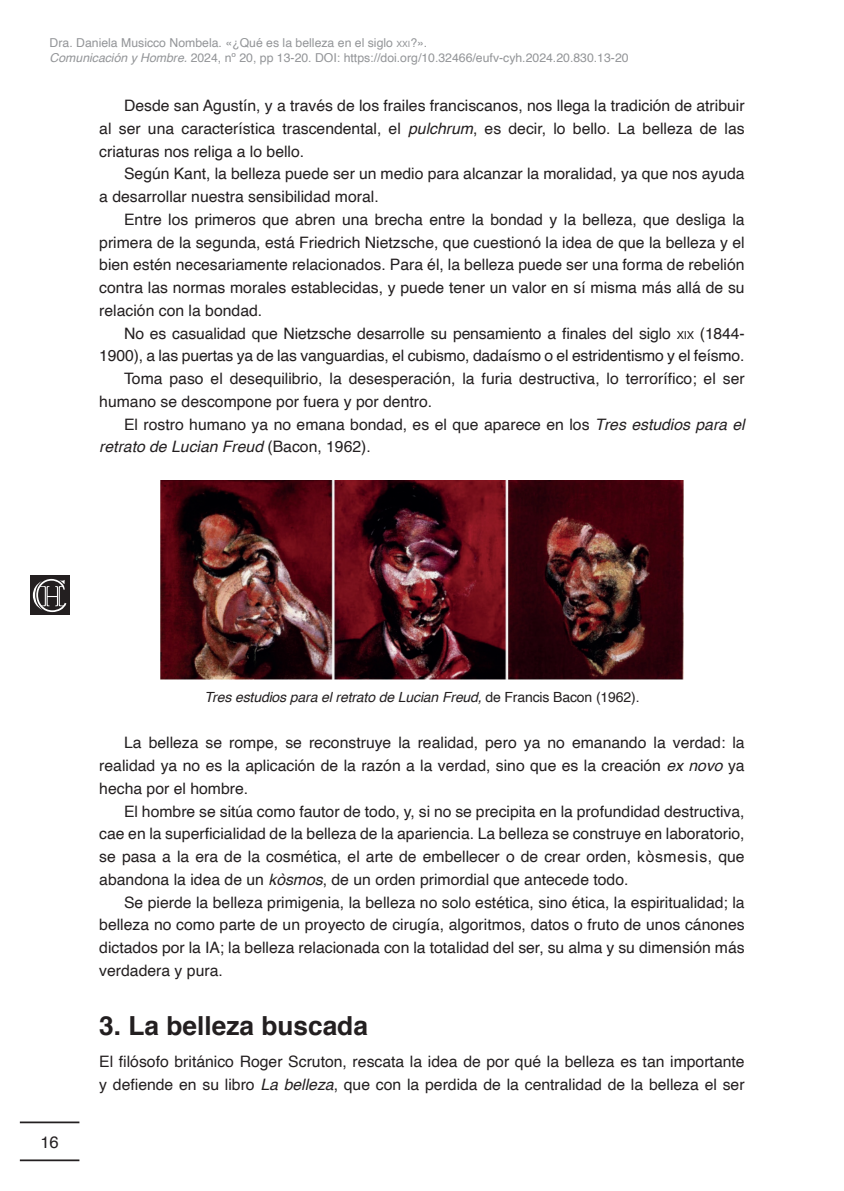
<style>
.page{position:relative;width:844px;height:1191px;background:#fff}
.page>*{position:absolute;margin:0;border:0;box-sizing:border-box;transform-origin:0 0}
.primer_ladillo{font:700 26.25px "Helvetica";color:#231f20}
.t1{font:16.62px "Helvetica";color:#231f20}
.Texto_general{font:15.75px/22.8px "Helvetica";color:#231f20;text-align:justify}
.texto_primer_parrafo{font:15.75px/22.8px "Helvetica";color:#231f20}
.Pie_de_fig{font:italic 14px "Helvetica";letter-spacing:-.01em;color:#231f20}
.t2{font:12.25px/14.7px "Helvetica";color:#939598}
.s1{font-size:8.58px}
.s2{font-style:italic}
.s3{font-size:11.03px}
.s4{font-style:normal}
</style>
<div class="page">
<hr style="left:20px;top:1159px;width:59px;height:2px;background:#231f20">
<hr style="left:20px;top:1121px;width:59px;height:2px;background:#231f20">
<div style="left:30px;top:575px;width:39px;height:40px;background:#231f20"></div>
<svg style="left:33px;top:579px;width:33px;height:33px"></svg>
<img style="left:161px;top:480px;width:522px;height:199px">
<p class="t2" style="left:50px;top:36px;width:580px">Dra. Daniela Musicco Nombela. «¿Qué es la belleza en el siglo <span class="s1">XXI</span>?».<br><span class="s2">Comunicación y Hombre.</span> 2024, nº 20, pp 13-20. DOI: https://doi.org/10.32466/eufv-cyh.2024.20.830.13-20</p>
<p class="Texto_general" style="left:99px;top:95px;width:646px;text-indent:25px">Desde san Agustín, y a través de los frailes franciscanos, nos llega la tradición de atribuir al ser una característica trascendental, el <span class="s2">pulchrum</span>, es decir, lo bello. La belleza de las criaturas nos religa a lo bello.</p>
<p class="Texto_general" style="left:99px;top:163px;width:646px;text-indent:25px">Según Kant, la belleza puede ser un medio para alcanzar la moralidad, ya que nos ayuda a desarrollar nuestra sensibilidad moral.</p>
<p class="Texto_general" style="left:99px;top:208px;width:646px;text-indent:25px">Entre los primeros que abren una brecha entre la bondad y la belleza, que desliga la primera de la segunda, está Friedrich Nietzsche, que cuestionó la idea de que la belleza y el bien estén necesariamente relacionados. Para él, la belleza puede ser una forma de rebelión contra las normas morales establecidas, y puede tener un valor en sí misma más allá de su relación con la bondad.</p>
<p class="Texto_general" style="left:99px;top:322px;width:646px;text-align:right">No es casualidad que Nietzsche desarrolle su pensamiento a finales del siglo <span class="s3">XIX</span> (1844-<br>1900), a las puertas ya de las vanguardias, el cubismo, dadaísmo o el estridentismo y el feísmo.</p>
<p class="Texto_general" style="left:99px;top:368px;width:646px;text-indent:25px">Toma paso el desequilibrio, la desesperación, la furia destructiva, lo terrorífico; el ser humano se descompone por fuera y por dentro.</p>
<p class="Texto_general" style="left:99px;top:413px;width:646px;text-indent:25px">El rostro humano ya no emana bondad, es el que aparece en los <span class="s2">Tres estudios para el retrato de Lucian Freud</span> (Bacon, 1962).</p>
<p class="Pie_de_fig" style="left:204px;top:686px;width:436px">Tres estudios para el retrato de Lucian Freud, <span class="s4">de Francis Bacon (1962).</span></p>
<p class="t1" style="left:40px;top:1129px;width:20px">16</p>
<p class="Texto_general" style="left:99px;top:732px;width:646px;text-indent:25px">La belleza se rompe, se reconstruye la realidad, pero ya no emanando la verdad: la realidad ya no es la aplicación de la razón a la verdad, sino que es la creación <span class="s2">ex novo</span> ya hecha por el hombre.</p>
<p class="Texto_general" style="left:99px;top:800px;width:646px;text-indent:25px">El hombre se sitúa como fautor de todo, y, si no se precipita en la profundidad destructiva, cae en la superficialidad de la belleza de la apariencia. La belleza se construye en laboratorio, se pasa a la era de la cosmética, el arte de embellecer o de crear orden, kòsmesis, que abandona la idea de un <span class="s2">kòsmos</span>, de un orden primordial que antecede todo.</p>
<p class="Texto_general" style="left:99px;top:891px;width:646px;text-indent:25px">Se pierde la belleza primigenia, la belleza no solo estética, sino ética, la espiritualidad; la belleza no como parte de un proyecto de cirugía, algoritmos, datos o fruto de unos cánones dictados por la IA; la belleza relacionada con la totalidad del ser, su alma y su dimensión más verdadera y pura.</p>
<p class="primer_ladillo" style="left:99px;top:1004px;width:270px">3. La belleza buscada</p>
<p class="texto_primer_parrafo" style="left:99px;top:1051px;width:646px">El filósofo británico Roger Scruton, rescata la idea de por qué la belleza es tan importante y defiende en su libro <span class="s2">La belleza</span>, que con la perdida de la centralidad de la belleza el ser</p>
</div>
